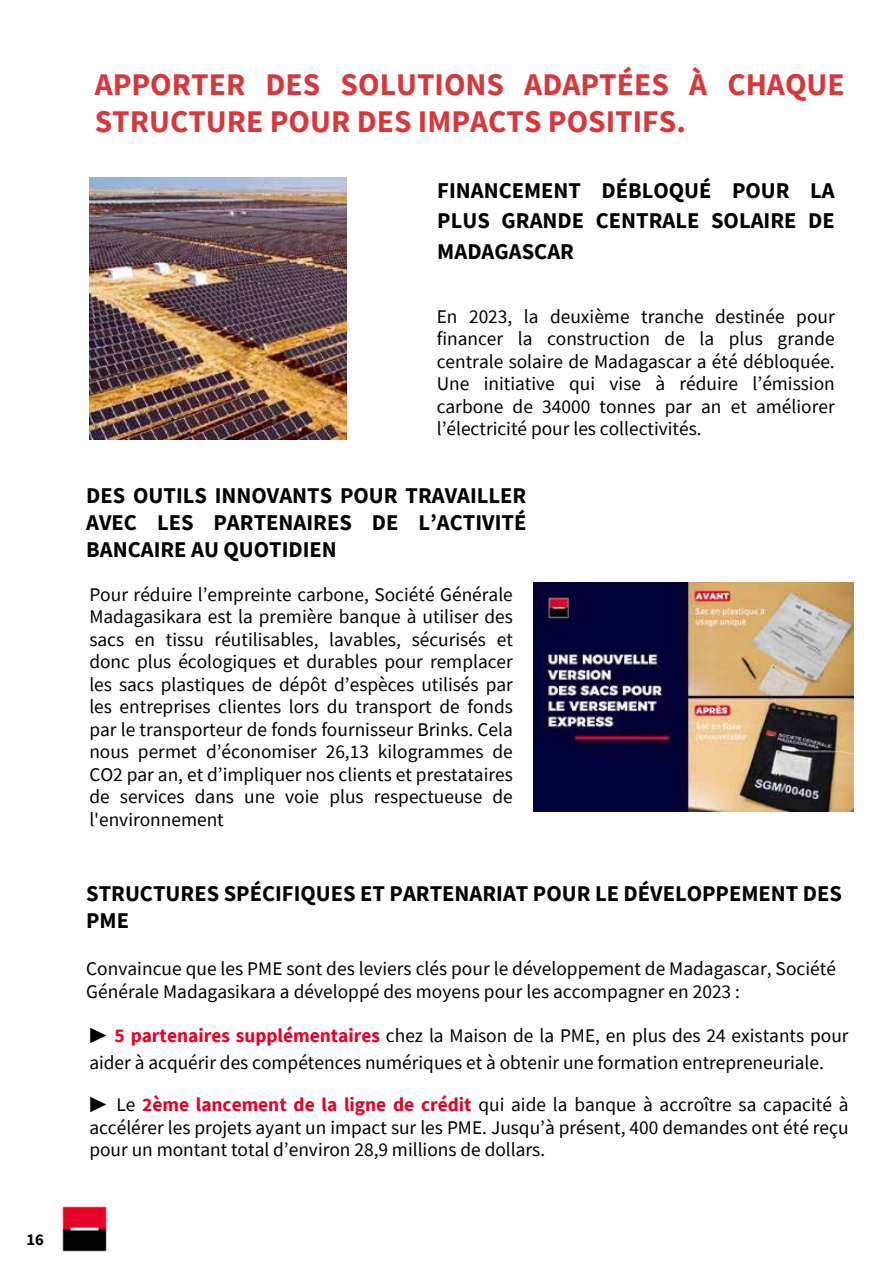
<style>
.page{position:relative;width:894px;height:1264px;background:#fff}
.page>*{position:absolute;margin:0;border:0;box-sizing:border-box;transform-origin:0 0}
.t1{font:700 31.5px/37.2px "Source Sans Pro";color:#d5393d}
.t2{font:700 22.5px/27px "Source Sans Pro";color:#010101;text-align:justify}
.t3{font:700 22.5px/30.3px "Source Sans Pro";color:#000;text-align:justify}
.t4{font:19.35px/22.5px "Source Sans Pro";color:#020000;text-align:justify}
.t5{font:19.35px/27px "Source Sans Pro";color:#000}
.t6{font:700 16.5px "Source Sans Pro";color:#000}
.s1{font-weight:700;color:#e60128}
</style>
<div class="page">
<img style="left:89px;top:178px;width:257px;height:262px">
<img style="left:533px;top:583px;width:320px;height:228px">
<img style="left:63px;top:1206px;width:44px;height:45px">
<p class="t6" style="left:26px;top:1229px;width:19px">16</p>
<p class="t1" style="left:95px;top:65px;width:751px">APPORTER DES SOLUTIONS ADAPTÉES À CHAQUE<br>STRUCTURE POUR DES IMPACTS POSITIFS.</p>
<p class="t3" style="left:437px;top:175px;width:399px">FINANCEMENT DÉBLOQUÉ POUR LA PLUS GRANDE CENTRALE SOLAIRE DE MADAGASCAR</p>
<h1 class="t4" style="left:436px;top:304px;width:399px">En 2023, la deuxième tranche destinée pour financer la construction de la plus grande centrale solaire de Madagascar a été débloquée.<br>Une initiative qui vise à réduire l’émission carbone de 34000 tonnes par an et améliorer l’électricité pour les collectivités.</h1>
<p class="t2" style="left:86px;top:481px;width:441px">DES OUTILS INNOVANTS POUR TRAVAILLER AVEC LES PARTENAIRES DE L’ACTIVITÉ BANCAIRE AU QUOTIDIEN</p>
<h2 class="t4" style="left:89px;top:582px;width:425px">Pour réduire l’empreinte carbone, Société Générale Madagasikara est la première banque à utiliser des sacs en tissu réutilisables, lavables, sécurisés et donc plus écologiques et durables pour remplacer les sacs plastiques de dépôt d’espèces utilisés par les entreprises clientes lors du transport de fonds par le transporteur de fonds fournisseur Brinks. Cela nous permet d’économiser 26,13 kilogrammes de CO2 par an, et d’impliquer nos clients et prestataires de services dans une voie plus respectueuse de l'environnement</h2>
<p class="t2" style="left:86px;top:879px;width:757px">STRUCTURES SPÉCIFIQUES ET PARTENARIAT POUR LE DÉVELOPPEMENT DES<br>PME</p>
<h2 class="t4" style="left:86px;top:957px;width:751px">Convaincue que les PME sont des leviers clés pour le développement de Madagascar, Société<br>Générale Madagasikara a développé des moyens pour les accompagner en 2023 :</h2>
<p class="t5" style="left:89px;top:1021px;width:760px">▶ <span class="s1">5 partenaires supplémentaires</span> chez la Maison de la PME, en plus des 24 existants pour aider à acquérir des compétences numériques et à obtenir une formation entrepreneuriale.</p>
<p class="t4" style="left:89px;top:1092px;width:760px">▶ Le <span class="s1">2ème lancement de la ligne de crédit</span> qui aide la banque à accroître sa capacité à accélérer les projets ayant un impact sur les PME. Jusqu’à présent, 400 demandes ont été reçu pour un montant total d’environ 28,9 millions de dollars.</p>
</div>
